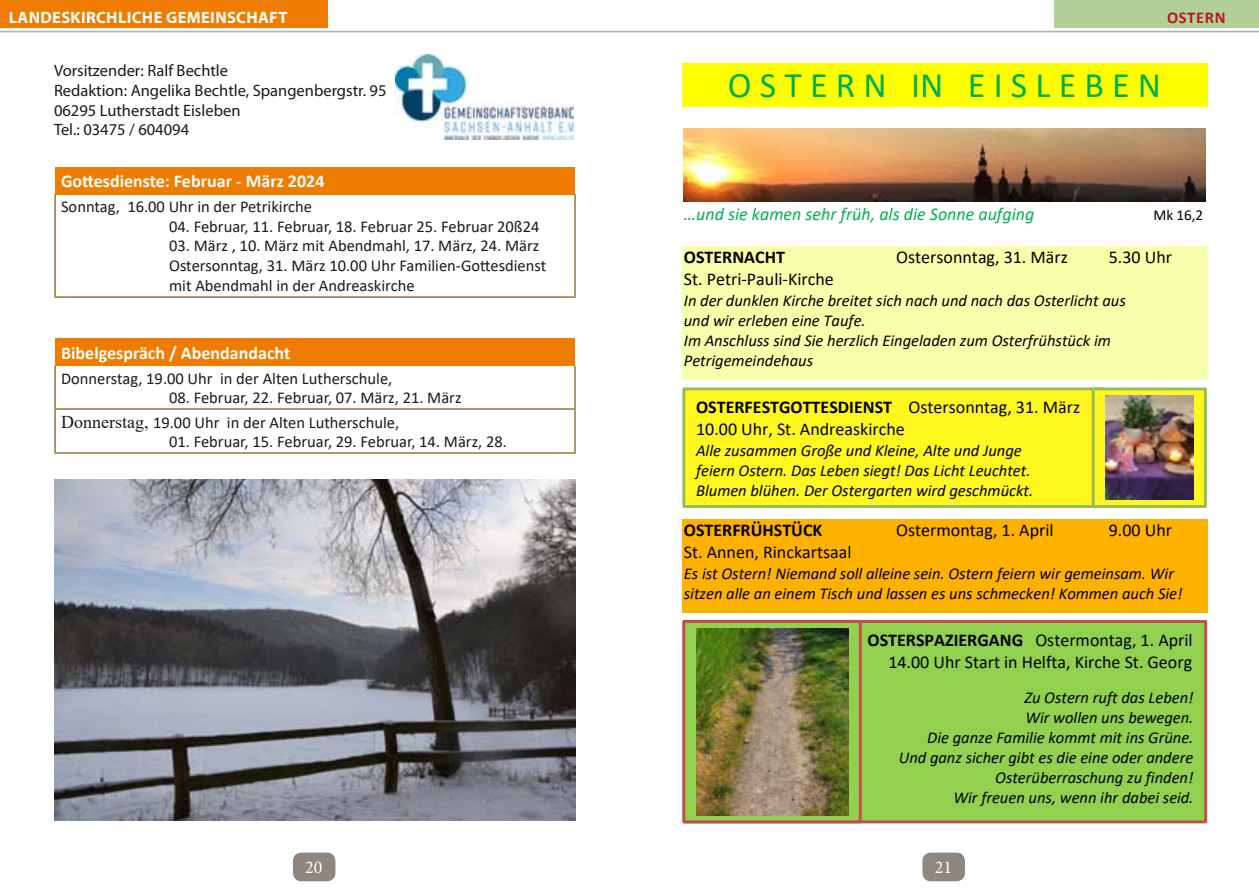
<style>
.page{position:relative;width:1259px;height:893px;background:#fff}
.page>*{position:absolute;margin:0;border:0;box-sizing:border-box;transform-origin:0 0}
.t1{font:36px "Calibri";letter-spacing:.225em;color:#00b050}
.t2{font:18px/21.9px "Calibri";color:#000}
.t3{font:700 18px "Calibri";color:#fff}
.t4{font:italic 18px "Calibri";color:#00b050}
.t5{font:700 18px "Calibri";color:#000}
.t6{font:18px "Minion Pro";color:#fff}
.t7{font:italic 16.5px/20.1px "Calibri";color:#000}
.t8{font:16.5px/19.8px "Calibri";color:#1a1a18}
.t9{font:16.5px/19.8px "Myriad Pro";color:#1a1a18}
.t10{font:700 16.5px "Myriad Pro";letter-spacing:.02em;color:#fff}
.t11{font:700 16.5px "Calibri";color:#be1421}
.t12{font:15.15px "Calibri";color:#000}
.s1{font-family:"Times New Roman";font-size:18px}
.s2{font-weight:700}
</style>
<div class="page">
<div style="left:293px;top:853px;width:42px;height:28px;background:#8f8680;border-radius:9px"></div>
<div style="left:922px;top:853px;width:43px;height:28px;background:#8f8680;border-radius:9px"></div>
<hr style="left:0;top:31px;width:1259px;height:1px;background:#afb0b0">
<div style="left:0;top:0;width:327px;height:28px;background:#ef7c00"></div>
<div style="left:55px;top:338px;width:520px;height:28px;background:#ef7c00"></div>
<hr style="left:54px;top:366px;width:2px;height:42px;background:#8c7a34">
<hr style="left:574px;top:366px;width:2px;height:42px;background:#8c7a34">
<hr style="left:54px;top:408px;width:522px;height:2px;background:#8c7a34">
<hr style="left:54px;top:410px;width:2px;height:42px;background:#8c7a34">
<hr style="left:574px;top:410px;width:2px;height:42px;background:#8c7a34">
<hr style="left:54px;top:452px;width:522px;height:2px;background:#8c7a34">
<div style="left:55px;top:167px;width:520px;height:27px;background:#ef7c00"></div>
<hr style="left:54px;top:194px;width:2px;height:102px;background:#8c7a34">
<hr style="left:574px;top:194px;width:2px;height:102px;background:#8c7a34">
<hr style="left:54px;top:296px;width:522px;height:2px;background:#8c7a34">
<div style="left:1054px;top:0;width:205px;height:28px;background:#b0d098"></div>
<img style="left:396px;top:55px;width:177px;height:84px">
<div style="left:681px;top:63px;width:526px;height:44px;background:#ff0"></div>
<div style="left:681px;top:246px;width:526px;height:22px;background:#f8ffaa"></div>
<div style="left:681px;top:268px;width:526px;height:22px;background:#f8ffaa"></div>
<div style="left:681px;top:290px;width:526px;height:20px;background:#f8ffaa"></div>
<div style="left:681px;top:310px;width:526px;height:20px;background:#f8ffaa"></div>
<div style="left:681px;top:330px;width:526px;height:21px;background:#f8ffaa"></div>
<div style="left:681px;top:351px;width:526px;height:20px;background:#f8ffaa"></div>
<div style="left:681px;top:371px;width:526px;height:9px;background:#f8ffaa"></div>
<div style="left:681px;top:519px;width:526px;height:22px;background:#ffb100"></div>
<div style="left:681px;top:541px;width:526px;height:22px;background:#ffb100"></div>
<div style="left:681px;top:563px;width:526px;height:20px;background:#ffb100"></div>
<div style="left:681px;top:583px;width:526px;height:20px;background:#ffb100"></div>
<div style="left:681px;top:603px;width:526px;height:10px;background:#ffb100"></div>
<img style="left:684px;top:129px;width:521px;height:73px">
<div style="left:684px;top:389px;width:418px;height:117px;background:#fff720"></div>
<div style="left:682px;top:387px;width:422px;height:121px;border:3px solid #9bbb59"></div>
<div style="left:1093px;top:389px;width:112px;height:117px;background:#fff720"></div>
<div style="left:1091px;top:387px;width:116px;height:121px;border:3px solid #9bbb59"></div>
<img style="left:1105px;top:396px;width:88px;height:104px">
<div style="left:684px;top:621px;width:521px;height:201px;background:#92d050"></div>
<div style="left:682px;top:620px;width:525px;height:203px;border:3px solid #c0504d"></div>
<div style="left:682px;top:620px;width:180px;height:203px;border:3px solid #c0504d"></div>
<img style="left:696px;top:628px;width:152px;height:187px">
<img style="left:54px;top:479px;width:521px;height:342px">
<p class="t10" style="left:9px;top:7px;width:280px">LANDESKIRCHLICHE GEMEINSCHAFT</p>
<p class="t9" style="left:54px;top:60px;width:334px">Vorsitzender: Ralf Bechtle<br>Redaktion: Angelika Bechtle, Spangenbergstr. 95<br>06295 Lutherstadt Eisleben<br>Tel.: 03475 / 604094</p>
<p class="t3" style="left:61px;top:169px;width:265px">Gottesdienste: Februar - März 2024</p>
<p class="t8" style="left:61px;top:196px;width:252px">Sonntag, 16.00 Uhr in der Petrikirche</p>
<p class="t8" style="left:169px;top:216px;width:372px">04. Februar, 11. Februar, 18. Februar 25. Februar 20ß24</p>
<p class="t8" style="left:169px;top:236px;width:379px">03. März , 10. März mit Abendmahl, 17. März, 24. März<br>Ostersonntag, 31. März 10.00 Uhr Familien-Gottesdienst mit Abendmahl in der Andreaskirche</p>
<p class="t3" style="left:61px;top:340px;width:231px">Bibelgespräch / Abendandacht</p>
<p class="t8" style="left:61px;top:368px;width:333px">Donnerstag, 19.00 Uhr in der Alten Lutherschule,</p>
<p class="t8" style="left:61px;top:385px;width:402px;line-height:24.5px;text-indent:108px">08. Februar, 22. Februar, 07. März, 21. März<br><span class="s1">Donnerstag,</span> 19.00 Uhr in der Alten Lutherschule,</p>
<p class="t8" style="left:169px;top:431px;width:339px">01. Februar, 15. Februar, 29. Februar, 14. März, 28.</p>
<p class="t11" style="left:1167px;top:6px;width:22px">oster</p>
<p class="t11" style="left:1214px;top:6px;width:12px">n</p>
<h1 class="t1" style="left:728px;top:60px;width:435px">OSTERN IN EISLEBEN</h1>
<p class="t4" style="left:684px;top:201px;width:352px">…und sie kamen sehr früh, als die Sonne aufging</p>
<p class="t12" style="left:1153px;top:204px;width:51px">Mk 16,2</p>
<p class="t5" style="left:684px;top:245px;width:103px">OSTERNACHT</p>
<p class="t2" style="left:896px;top:246px;width:173px">Ostersonntag, 31. März</p>
<p class="t2" style="left:1108px;top:246px;width:65px">5.30 Uhr</p>
<p class="t2" style="left:684px;top:268px;width:151px">St. Petri-Pauli-Kirche</p>
<p class="t7" style="left:684px;top:290px;width:443px">In der dunklen Kirche breitet sich nach und nach das Osterlicht aus und wir erleben eine Taufe.<br>Im Anschluss sind Sie herzlich Eingeladen zum Osterfrühstück im Petrigemeindehaus</p>
<p class="t2" style="left:696px;top:396px;width:385px"><span class="s2">OSTERFESTGOTTESDIENST</span> Ostersonntag, 31. März<br>10.00 Uhr, St. Andreaskirche</p>
<p class="t7" style="left:696px;top:440px;width:339px">Alle zusammen Große und Kleine, Alte und Junge feiern Ostern. Das Leben siegt! Das Licht Leuchtet.<br>Blumen blühen. Der Ostergarten wird geschmückt.</p>
<p class="t5" style="left:684px;top:518px;width:140px">OSTERFRÜHSTÜCK</p>
<p class="t2" style="left:896px;top:519px;width:159px">Ostermontag, 1. April</p>
<p class="t2" style="left:1108px;top:519px;width:65px">9.00 Uhr</p>
<p class="t2" style="left:684px;top:541px;width:169px">St. Annen, Rinckartsaal</p>
<p class="t7" style="left:684px;top:563px;width:500px">Es ist Ostern! Niemand soll alleine sein. Ostern feiern wir gemeinsam. Wir sitzen alle an einem Tisch und lassen es uns schmecken! Kommen auch Sie!</p>
<p class="t2" style="left:867px;top:628px;width:327px;text-align:right"><span class="s2">OSTERSPAZIERGANG</span> Ostermontag, 1. April<br>14.00 Uhr Start in Helfta, Kirche St. Georg</p>
<p class="t7" style="left:898px;top:686px;width:296px;text-align:right">Zu Ostern ruft das Leben!<br>Wir wollen uns bewegen.<br>Die ganze Familie kommt mit ins Grüne.<br>Und ganz sicher gibt es die eine oder andere<br>Osterüberraschung zu finden!<br>Wir freuen uns, wenn ihr dabei seid.</p>
<p class="t6" style="left:305px;top:856px;width:19px">20</p>
<p class="t6" style="left:935px;top:856px;width:19px">21</p>
</div>
